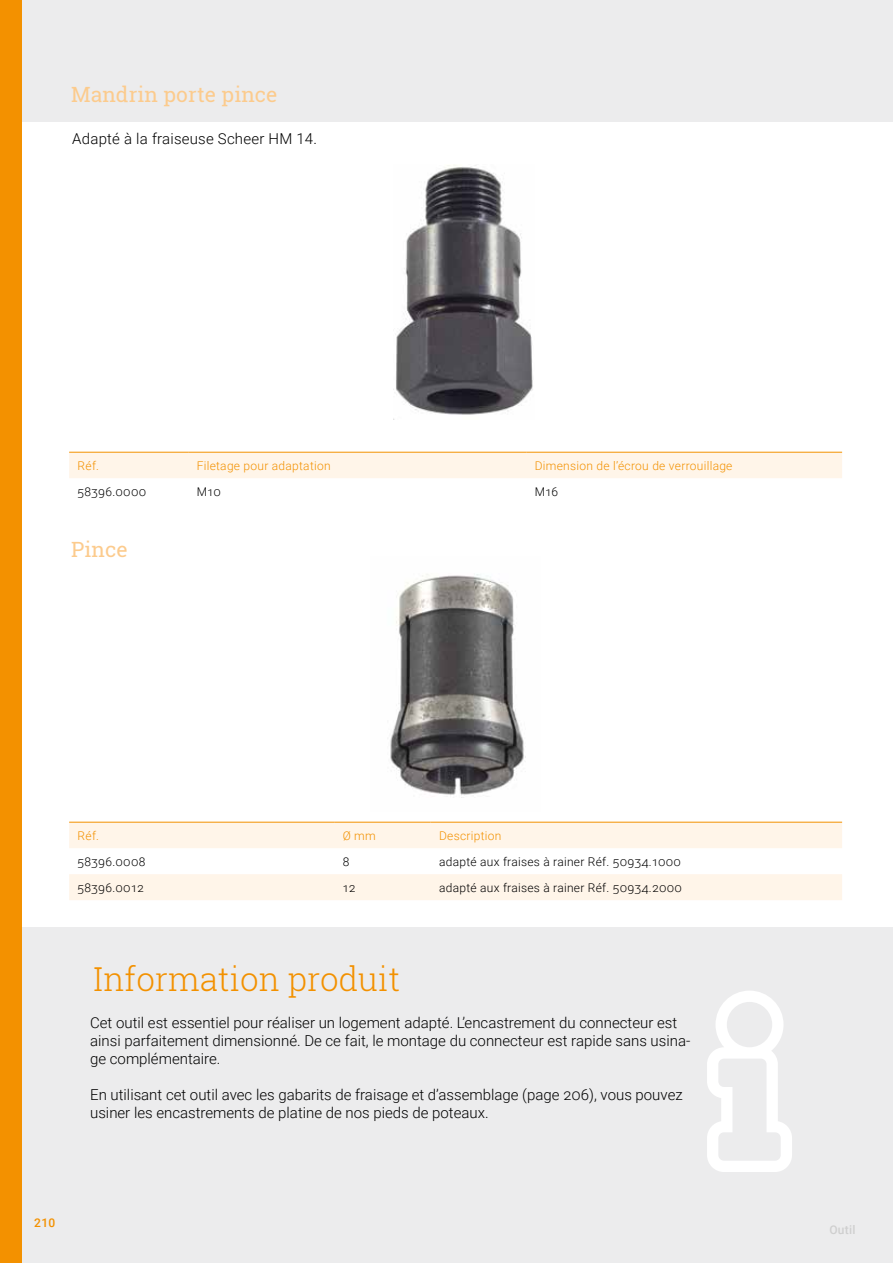
<style>
.page{position:relative;width:893px;height:1263px;background:#fff}
.page>*{position:absolute;margin:0;border:0;box-sizing:border-box;transform-origin:0 0}
.t1{font:300 33px "Roboto Slab";color:#f39100}
.t2{font:21px "Roboto Slab";letter-spacing:.005em;color:#fccb8d}
.t3{font:300 15px/18px "Roboto";color:#000}
.t4{font:300 12px "Roboto";letter-spacing:.025em;color:#000}
.t5{font:300 12px "Roboto";letter-spacing:.025em;color:#f39100}
.t6{font:500 12px "Roboto";letter-spacing:.025em;color:#cfcfcf}
.t7{font:500 12px "Roboto";color:#f39100}
</style>
<div class="page">
<div style="left:13px;top:927px;width:880px;height:336px;background:#ececed"></div>
<div style="left:13px;top:0;width:880px;height:121px;background:#ececed"></div>
<img style="left:393px;top:165px;width:140px;height:255px">
<div style="left:69px;top:453px;width:773px;height:25px;background:#fff5e9"></div>
<hr style="left:188px;top:452px;width:338px;height:1px;background:#f39100">
<hr style="left:526px;top:452px;width:316px;height:1px;background:#f39100">
<hr style="left:69px;top:452px;width:119px;height:1px;background:#f39100">
<svg style="left:707px;top:991px;width:85px;height:181px"></svg>
<svg style="left:69px;top:823px;width:773px;height:77px;fill:#fff5e9"></svg>
<hr style="left:334px;top:822px;width:97px;height:1px;background:#f39100">
<hr style="left:431px;top:822px;width:411px;height:1px;background:#f39100">
<hr style="left:69px;top:822px;width:265px;height:1px;background:#f39100">
<img style="left:390px;top:574px;width:136px;height:224px">
<div style="left:0;top:0;width:21px;height:1263px;background:#f39100"></div>
<h2 class="t2" style="left:71px;top:80px;width:208px">Mandrin porte pince</h2>
<p class="t3" style="left:72px;top:129px;width:246px">Adapté à la fraiseuse Scheer HM 14.</p>
<p class="t5" style="left:78px;top:457px;width:23px">Réf.</p>
<p class="t5" style="left:197px;top:457px;width:135px">Filetage pour adaptation</p>
<p class="t5" style="left:535px;top:457px;width:199px">Dimension de l’écrou de verrouillage</p>
<p class="t4" style="left:78px;top:483px;width:70px">58396.0000</p>
<p class="t4" style="left:197px;top:483px;width:26px">M10</p>
<p class="t4" style="left:535px;top:483px;width:25px">M16</p>
<h2 class="t2" style="left:71px;top:535px;width:58px">Pince</h2>
<p class="t5" style="left:78px;top:827px;width:23px">Réf.</p>
<p class="t5" style="left:343px;top:827px;width:35px">Ø mm</p>
<p class="t5" style="left:439px;top:827px;width:64px">Description</p>
<p class="t4" style="left:78px;top:853px;width:69px">58396.0008</p>
<p class="t4" style="left:343px;top:853px;width:8px">8</p>
<p class="t4" style="left:439px;top:853px;width:243px">adapté aux fraises à rainer Réf. 50934.1000</p>
<p class="t4" style="left:78px;top:879px;width:68px">58396.0012</p>
<p class="t4" style="left:343px;top:879px;width:14px">12</p>
<p class="t4" style="left:439px;top:879px;width:244px">adapté aux fraises à rainer Réf. 50934.2000</p>
<h1 class="t1" style="left:93px;top:956px;width:308px">Information produit</h1>
<p class="t3" style="left:90px;top:1013px;width:602px">Cet outil est essentiel pour réaliser un logement adapté. L’encastrement du connecteur est ainsi parfaitement dimensionné. De ce fait, le montage du connecteur est rapide sans usina&shy;ge complémentaire.</p>
<p class="t3" style="left:90px;top:1085px;width:594px">En utilisant cet outil avec les gabarits de fraisage et d’assemblage (page 206), vous pouvez usiner les encastrements de platine de nos pieds de poteaux.</p>
<p class="t7" style="left:34px;top:1214px;width:22px">210</p>
<p class="t6" style="left:829px;top:1221px;width:28px">Outil</p>
</div>
